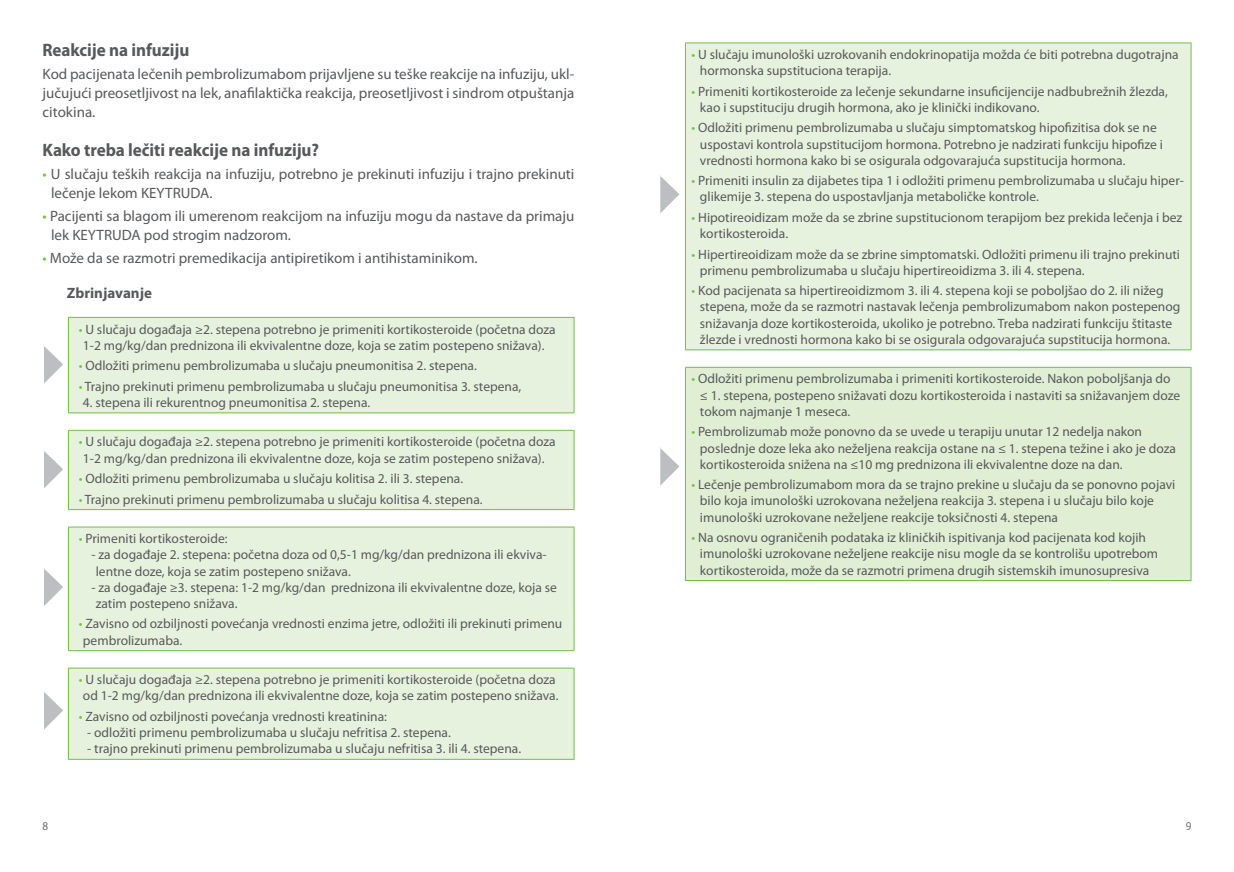
<style>
.page{position:relative;width:1234px;height:872px;background:#fff}
.page>*{position:absolute;margin:0;border:0;box-sizing:border-box;transform-origin:0 0}
.t1{font:700 18px "Myriad Pro";letter-spacing:-.005em;color:#58595b;scale:.95 1}
.t2{font:15px/18.9px "Myriad Pro";color:#58595b}
.t3{font:700 15px "Myriad Pro";color:#58595b}
.t4{font:13.5px/16.2px "Myriad Pro";color:#58595b}
.t5{font:semi-condensed 12px "Myriad Pro";color:#6d6e71}
.s1{color:#72bf44}
</style>
<div class="page">
<svg style="left:68px;top:318px;width:506px;height:441px;background:#e9f3e0"></svg>
<hr style="left:68px;top:317px;width:506px;height:1px;background:#72bf44">
<hr style="left:68px;top:318px;width:1px;height:94px;background:#72bf44">
<hr style="left:573px;top:318px;width:1px;height:94px;background:#72bf44">
<hr style="left:68px;top:412px;width:506px;height:1px;background:#72bf44">
<hr style="left:68px;top:430px;width:506px;height:1px;background:#72bf44">
<hr style="left:68px;top:431px;width:1px;height:78px;background:#72bf44">
<hr style="left:573px;top:431px;width:1px;height:78px;background:#72bf44">
<hr style="left:68px;top:527px;width:1px;height:123px;background:#72bf44">
<hr style="left:573px;top:527px;width:1px;height:123px;background:#72bf44">
<hr style="left:68px;top:668px;width:1px;height:91px;background:#72bf44">
<hr style="left:573px;top:668px;width:1px;height:91px;background:#72bf44">
<hr style="left:68px;top:509px;width:506px;height:1px;background:#72bf44">
<hr style="left:68px;top:526px;width:506px;height:1px;background:#72bf44">
<hr style="left:68px;top:650px;width:506px;height:1px;background:#72bf44">
<hr style="left:68px;top:667px;width:506px;height:1px;background:#72bf44">
<hr style="left:68px;top:759px;width:506px;height:1px;background:#72bf44">
<div style="left:685px;top:43px;width:505px;height:307px;background:#e7f2de"></div>
<div style="left:685px;top:367px;width:505px;height:213px;background:#e0efd4"></div>
<hr style="left:685px;top:43px;width:1px;height:306px;background:#72bf44">
<hr style="left:1190px;top:43px;width:1px;height:306px;background:#72bf44">
<hr style="left:685px;top:368px;width:1px;height:212px;background:#72bf44">
<hr style="left:1190px;top:368px;width:1px;height:212px;background:#72bf44">
<hr style="left:685px;top:580px;width:506px;height:1px;background:#72bf44">
<hr style="left:685px;top:43px;width:506px;height:1px;background:#72bf44">
<hr style="left:685px;top:349px;width:506px;height:1px;background:#72bf44">
<hr style="left:685px;top:367px;width:506px;height:1px;background:#72bf44">
<svg style="left:43px;top:345px;width:20px;height:38px"></svg>
<svg style="left:43px;top:450px;width:20px;height:38px"></svg>
<svg style="left:43px;top:568px;width:20px;height:38px"></svg>
<svg style="left:43px;top:691px;width:20px;height:38px"></svg>
<svg style="left:660px;top:175px;width:19px;height:38px"></svg>
<svg style="left:660px;top:447px;width:19px;height:38px"></svg>
<h1 class="t1" style="left:43px;top:38px;width:156px">Reakcije na infuziju</h1>
<p class="t2" style="left:43px;top:64px;width:533px;text-align:justify">Kod pacijenata lečenih pembrolizumabom prijavljene su teške reakcije na infuziju, ukl&shy;jučujući preosetljivost na lek, anafilaktička reakcija, preosetljivost i sindrom otpuštanja citokina.</p>
<h1 class="t1" style="left:43px;top:138px;width:292px">Kako treba lečiti reakcije na infuziju?</h1>
<p class="t2" style="left:51px;top:164px;width:525px;text-indent:-9px"><span class="s1">•</span> U slučaju teških reakcija na infuziju, potrebno je prekinuti infuziju i trajno prekinuti lečenje lekom KEYTRUDA.</p>
<p class="t2" style="left:51px;top:206px;width:524px;text-indent:-9px"><span class="s1">•</span> Pacijenti sa blagom ili umerenom reakcijom na infuziju mogu da nastave da primaju lek KEYTRUDA pod strogim nadzorom.</p>
<p class="t2" style="left:43px;top:248px;width:436px"><span class="s1">•</span> Može da se razmotri premedikacija antipiretikom i antihistaminikom.</p>
<p class="t3" style="left:67px;top:283px;width:87px">Zbrinjavanje</p>
<p class="t4" style="left:79px;top:321px;width:478px;text-align:center"><span class="s1">•</span> U slučaju događaja ≥2. stepena potrebno je primeniti kortikosteroide (početna doza<br>1-2 mg/kg/dan prednizona ili ekvivalentne doze, koja se zatim postepeno snižava).</p>
<p class="t4" style="left:79px;top:357px;width:399px"><span class="s1">•</span> Odložiti primenu pembrolizumaba u slučaju pneumonitisa 2. stepena.</p>
<p class="t4" style="left:79px;top:378px;width:444px"><span class="s1">•</span> Trajno prekinuti primenu pembrolizumaba u slučaju pneumonitisa 3. stepena,</p>
<p class="t4" style="left:83px;top:394px;width:289px">4. stepena ili rekurentnog pneumonitisa 2. stepena.</p>
<p class="t4" style="left:79px;top:433px;width:478px;text-align:center"><span class="s1">•</span> U slučaju događaja ≥2. stepena potrebno je primeniti kortikosteroide (početna doza<br>1-2 mg/kg/dan prednizona ili ekvivalentne doze, koja se zatim postepeno snižava).</p>
<p class="t4" style="left:79px;top:470px;width:386px"><span class="s1">•</span> Odložiti primenu pembrolizumaba u slučaju kolitisa 2. ili 3. stepena.</p>
<p class="t4" style="left:79px;top:491px;width:405px"><span class="s1">•</span> Trajno prekinuti primenu pembrolizumaba u slučaju kolitisa 4. stepena.</p>
<p class="t4" style="left:79px;top:530px;width:150px"><span class="s1">•</span> Primeniti kortikosteroide:</p>
<p class="t4" style="left:91px;top:546px;width:456px">‑ za događaje 2. stepena: početna doza od 0,5-1 mg/kg/dan prednizona ili ekviva-</p>
<p class="t4" style="left:96px;top:563px;width:256px">lentne doze, koja se zatim postepeno snižava.</p>
<p class="t4" style="left:91px;top:579px;width:467px">‑ za događaje ≥3. stepena: 1-2 mg/kg/dan prednizona ili ekvivalentne doze, koja se</p>
<p class="t4" style="left:96px;top:595px;width:143px">zatim postepeno snižava.</p>
<p class="t4" style="left:83px;top:615px;width:481px;text-indent:-4px"><span class="s1">•</span> Zavisno od ozbiljnosti povećanja vrednosti enzima jetre, odložiti ili prekinuti primenu pembrolizumaba.</p>
<p class="t4" style="left:79px;top:671px;width:481px;text-align:center"><span class="s1">•</span> U slučaju događaja ≥2. stepena potrebno je primeniti kortikosteroide (početna doza od 1-2 mg/kg/dan prednizona ili ekvivalentne doze, koja se zatim postepeno snižava.</p>
<p class="t4" style="left:87px;top:708px;width:435px;text-indent:-9px"><span class="s1">•</span> Zavisno od ozbiljnosti povećanja vrednosti kreatinina:<br>‑ odložiti primenu pembrolizumaba u slučaju nefritisa 2. stepena.<br>‑ trajno prekinuti primenu pembrolizumaba u slučaju nefritisa 3. ili 4. stepena.</p>
<p class="t4" style="left:699px;top:46px;width:480px;text-indent:-9px"><span class="s1">•</span> U slučaju imunološki uzrokovanih endokrinopatija možda će biti potrebna dugotrajna hormonska supstituciona terapija.</p>
<p class="t4" style="left:699px;top:83px;width:469px;text-indent:-9px"><span class="s1">•</span> Primeniti kortikosteroide za lečenje sekundarne insuficijencije nadbubrežnih žlezda, kao i supstituciju drugih hormona, ako je klinički indikovano.</p>
<p class="t4" style="left:699px;top:119px;width:464px;text-indent:-9px"><span class="s1">•</span> Odložiti primenu pembrolizumaba u slučaju simptomatskog hipofizitisa dok se ne uspostavi kontrola supstitucijom hormona. Potrebno je nadzirati funkciju hipofize i vrednosti hormona kako bi se osigurala odgovarajuća supstitucija hormona.</p>
<p class="t4" style="left:699px;top:172px;width:485px;text-indent:-8px"><span class="s1">•</span> Primeniti insulin za dijabetes tipa 1 i odložiti primenu pembrolizumaba u slučaju hiper&shy;glikemije 3. stepena do uspostavljanja metaboličke kontrole.</p>
<p class="t4" style="left:699px;top:209px;width:484px;text-indent:-9px"><span class="s1">•</span> Hipotireoidizam može da se zbrine supstitucionom terapijom bez prekida lečenja i bez kortikosteroida.</p>
<p class="t4" style="left:699px;top:246px;width:481px;text-indent:-9px"><span class="s1">•</span> Hipertireoidizam može da se zbrine simptomatski. Odložiti primenu ili trajno prekinuti primenu pembrolizumaba u slučaju hipertireoidizma 3. ili 4. stepena.</p>
<p class="t4" style="left:699px;top:282px;width:482px;text-indent:-9px"><span class="s1">•</span> Kod pacijenata sa hipertireoidizmom 3. ili 4. stepena koji se poboljšao do 2. ili nižeg stepena, može da se razmotri nastavak lečenja pembrolizumabom nakon postepenog snižavanja doze kortikosteroida, ukoliko je potrebno. Treba nadzirati funkciju štitaste žlezde i vrednosti hormona kako bi se osigurala odgovarajuća supstitucija hormona.</p>
<p class="t4" style="left:699px;top:370px;width:481px;text-indent:-9px"><span class="s1">•</span> Odložiti primenu pembrolizumaba i primeniti kortikosteroide. Nakon poboljšanja do ≤ 1. stepena, postepeno snižavati dozu kortikosteroida i nastaviti sa snižavanjem doze tokom najmanje 1 meseca.</p>
<p class="t4" style="left:699px;top:423px;width:477px;text-indent:-9px"><span class="s1">•</span> Pembrolizumab može ponovno da se uvede u terapiju unutar 12 nedelja nakon poslednje doze leka ako neželjena reakcija ostane na ≤ 1. stepena težine i ako je doza kortikosteroida snižena na ≤10 mg prednizona ili ekvivalentne doze na dan.</p>
<p class="t4" style="left:699px;top:476px;width:477px;text-indent:-9px"><span class="s1">•</span> Lečenje pembrolizumabom mora da se trajno prekine u slučaju da se ponovno pojavi bilo koja imunološki uzrokovana neželjena reakcija 3. stepena i u slučaju bilo koje imunološki uzrokovane neželjene reakcije toksičnosti 4. stepena</p>
<p class="t4" style="left:699px;top:529px;width:459px;text-indent:-9px"><span class="s1">•</span> Na osnovu ograničenih podataka iz kliničkih ispitivanja kod pacijenata kod kojih imunološki uzrokovane neželjene reakcije nisu mogle da se kontrolišu upotrebom kortikosteroida, može da se razmotri primena drugih sistemskih imunosupresiva</p>
<p class="t5" style="left:43px;top:819px;width:7px">8</p>
<p class="t5" style="left:1185px;top:819px;width:7px">9</p>
</div>
